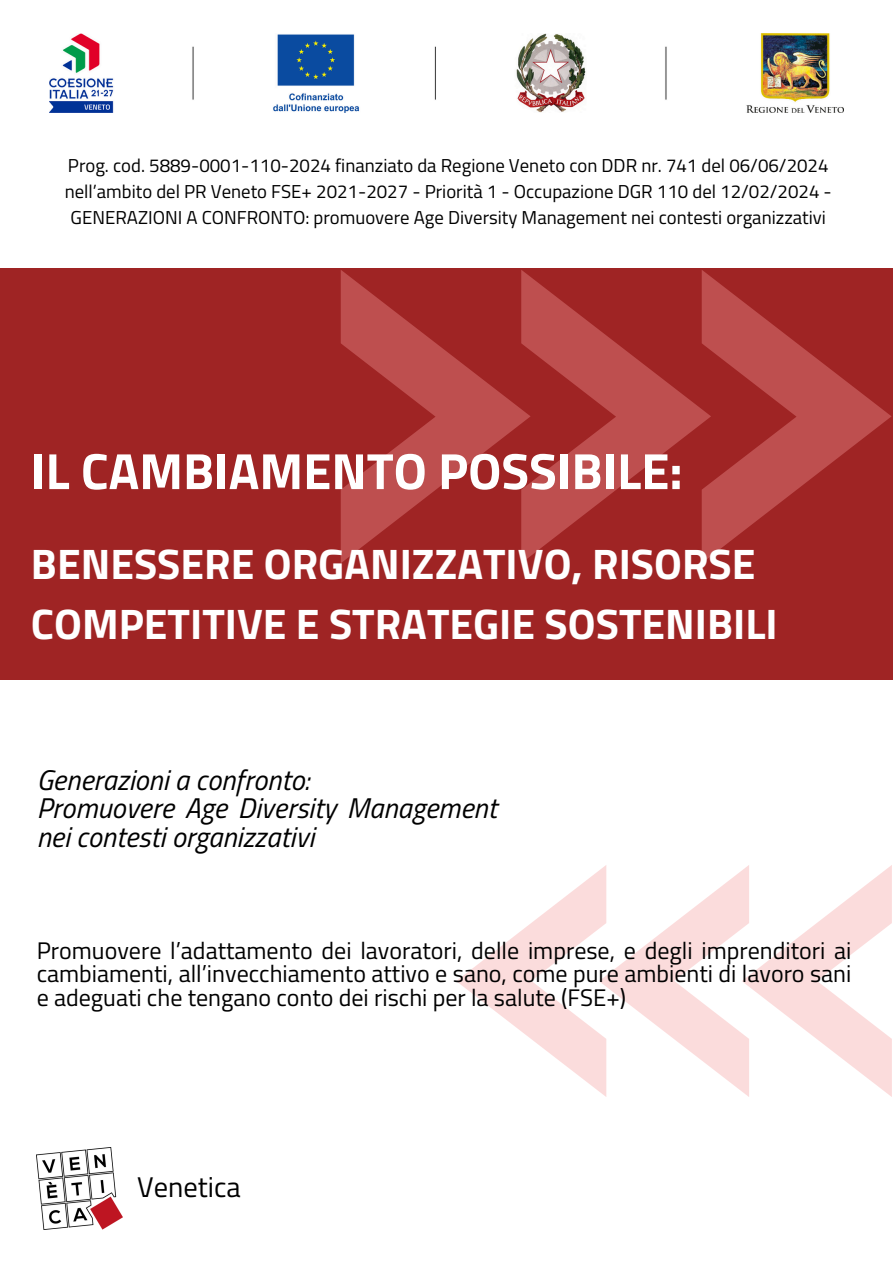
<style>
.page{position:relative;width:893px;height:1263px;background:#fff}
.page>*{position:absolute;margin:0;border:0;box-sizing:border-box;transform-origin:0 0}
.t1{font:700 51px "Titillium Web";color:#fff}
.t2{font:700 42.75px/59.6px "Titillium Web";color:#fff}
.t3{font:italic 28.5px/28.1px "Titillium Web";color:#000}
.t4{font:28.5px "Titillium Web";color:#000}
.t5{font:24px/23.6px "Titillium Web";color:#000;text-align:justify}
.t6{font:18.67px/25.9px "Titillium Web";color:#000;text-align:center}
</style>
<div class="page">
<div style="left:0;top:268px;width:893px;height:412px;background:#9f2424"></div>
<img style="left:37px;top:1148px;width:85px;height:81px">
<svg style="left:341px;top:270px;width:550px;height:293px"></svg>
<svg style="left:456px;top:865px;width:436px;height:232px"></svg>
<img style="left:50px;top:33px;width:793px;height:79px">
<h1 class="t6" style="left:65px;top:152px;width:768px">Prog. cod. 5889-0001-110-2024 finanziato da Regione Veneto con DDR nr. 741 del 06/06/2024 nell’ambito del PR Veneto FSE+ 2021-2027 - Priorità 1 - Occupazione DGR 110 del 12/02/2024 -<br>GENERAZIONI A CONFRONTO: promuovere Age Diversity Management nei contesti organizzativi</h1>
<h2 class="t1" style="left:31px;top:431px;width:653px">IL CAMBIAMENTO POSSIBILE:</h2>
<h3 class="t2" style="left:31px;top:533px;width:748px">BENESSERE ORGANIZZATIVO, RISORSE<br>COMPETITIVE E STRATEGIE SOSTENIBILI</h3>
<p class="t3" style="left:37px;top:765px;width:462px">Generazioni a confronto:<br>Promuovere Age Diversity Management nei contesti organizzativi</p>
<p class="t5" style="left:37px;top:938px;width:816px">Promuovere l’adattamento dei lavoratori, delle imprese, e degli imprenditori ai cambiamenti, all’invecchiamento attivo e sano, come pure ambienti di lavoro sani e adeguati che tengano conto dei rischi per la salute (FSE+)</p>
<h4 class="t4" style="left:137px;top:1164px;width:105px">Venetica</h4>
</div>
